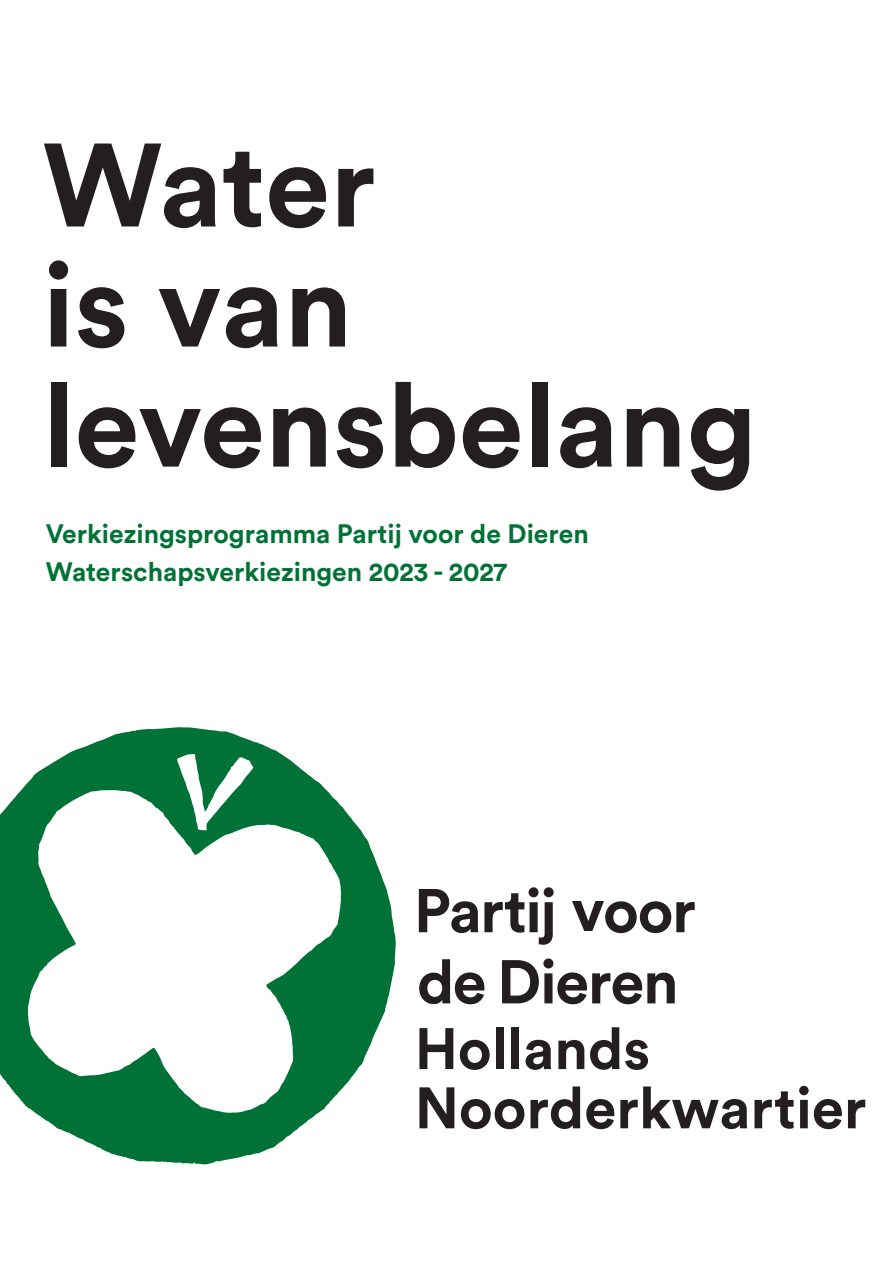
<style>
.page{position:relative;width:893px;height:1263px;background:#fff}
.page>*{position:absolute;margin:0;border:0;box-sizing:border-box;transform-origin:0 0}
.t1{font:700 117px/120px "Circular Pro";color:#231f20}
.t2{font:700 57.75px/59.2px "Circular Pro";color:#231f20}
.t3{font:700 26.4px/38px "Circular Pro";color:#007236}
</style>
<div class="page">
<svg style="left:0;top:727px;width:396px;height:438px;fill:#007236"></svg>
<svg style="left:28px;top:790px;width:313px;height:323px"></svg>
<svg style="left:177px;top:754px;width:76px;height:76px"></svg>
<svg style="left:419px;top:889px;width:59px;height:44px"></svg>
<svg style="left:484px;top:887px;width:70px;height:58px"></svg>
<svg style="left:419px;top:959px;width:65px;height:45px"></svg>
<svg style="left:502px;top:958px;width:173px;height:46px"></svg>
<svg style="left:572px;top:901px;width:123px;height:32px"></svg>
<h1 class="t1" style="left:43px;top:121px;width:716px">Water<br>is van levensbelang</h1>
<p class="t3" style="left:46px;top:514px;width:545px">Verkiezingsprogramma Partij voor de Dieren<br>Waterschapsverkiezingen 2023 - 2027</p>
<h2 class="t2" style="left:415px;top:1017px;width:453px">Hollands<br>Noorderkwartier</h2>
</div>
